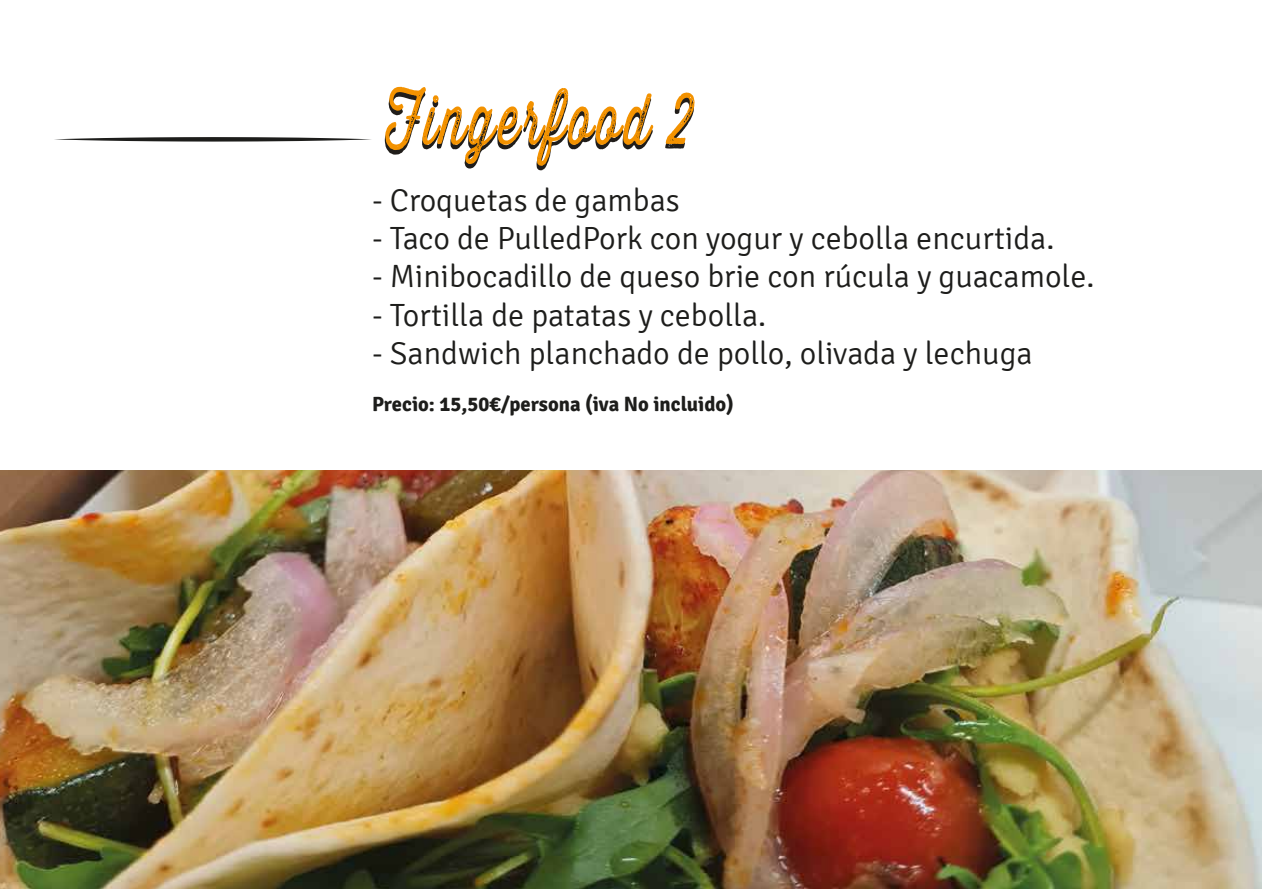
<style>
.page{position:relative;width:1263px;height:893px;background:#fff}
.page>*{position:absolute;margin:0;border:0;box-sizing:border-box;transform-origin:0 0}
.t1{font:70.05px "Thirsty Rough Lt Two";letter-spacing:.065em;color:#f39200;scale:.75 1}
.t2{font:300 32.1px "Signika";color:#1d1d1b}
.t3{font:700 20.55px "Signika";color:#1d1d1b}
</style>
<div class="page">
<svg style="left:54px;top:137px;width:317px;height:5px"></svg>
<img style="left:0;top:470px;width:1261px;height:418px">
<h1 class="t1" style="left:385px;top:69px;width:411px">Fingerfood 2</h1>
<p class="t2" style="left:372px;top:182px;width:309px">- Croquetas de gambas</p>
<p class="t2" style="left:372px;top:221px;width:684px">- Taco de PulledPork con yogur y cebolla encurtida.</p>
<p class="t2" style="left:372px;top:259px;width:724px">- Minibocadillo de queso brie con rúcula y guacamole.</p>
<p class="t2" style="left:372px;top:298px;width:396px">- Tortilla de patatas y cebolla.</p>
<p class="t2" style="left:372px;top:336px;width:662px">- Sandwich planchado de pollo, olivada y lechuga</p>
<p class="t3" style="left:372px;top:391px;width:363px">Precio: 15,50€/persona (iva No incluido)</p>
</div>
